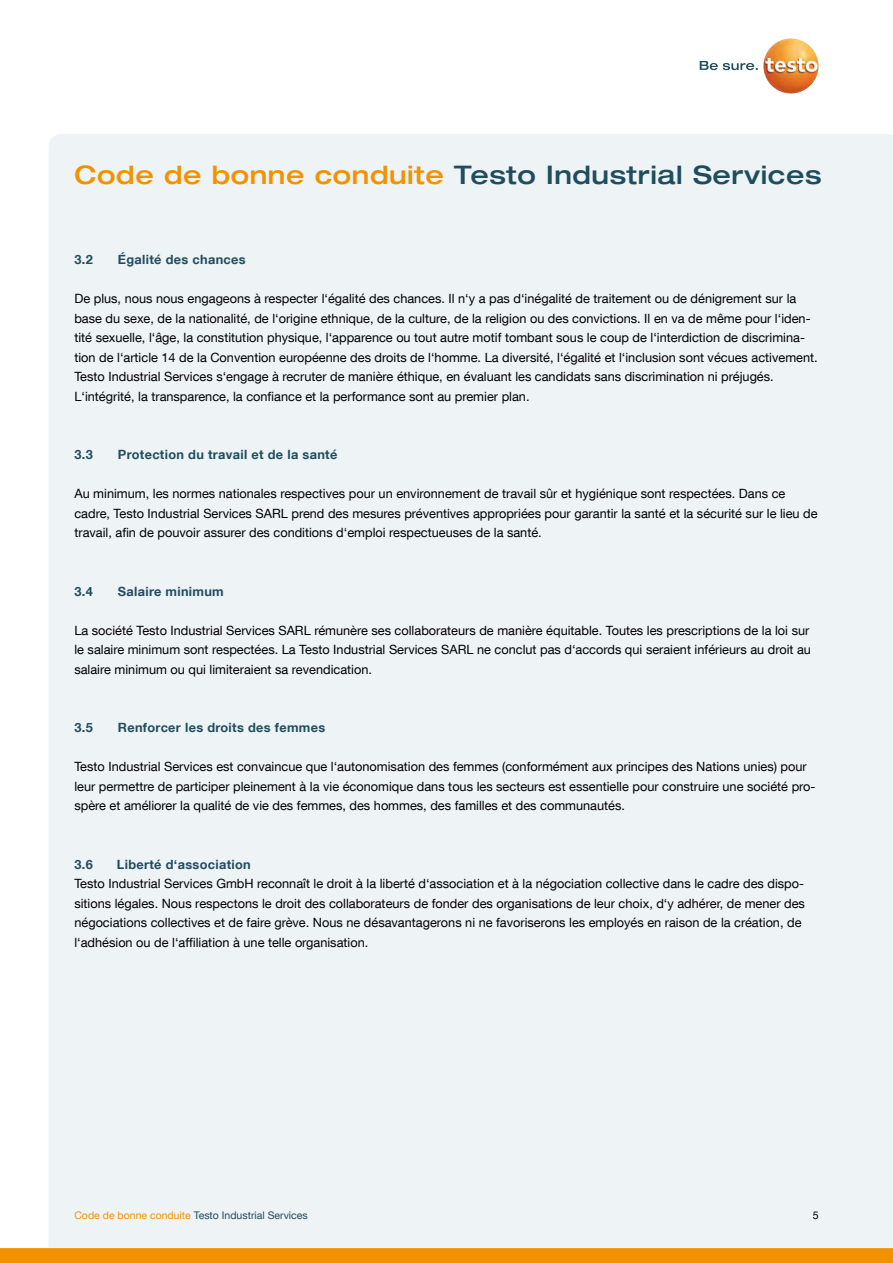
<style>
.page{position:relative;width:893px;height:1263px;background:#fff}
.page>*{position:absolute;margin:0;border:0;box-sizing:border-box;transform-origin:0 0}
.t1{font:500 expanded 25.5px "Helvetica Neue LT Com";letter-spacing:.025em;color:#1f4d5e}
.t2{font:12.75px/19.5px "Helvetica Neue LT Com";color:#000}
.t3{font:700 12.75px "Helvetica Neue LT Com";letter-spacing:.025em;color:#1f4d5e}
.t4{font:10.5px "Helvetica Neue LT Com";color:#1f4d5e}
.t5{font:10.5px "Helvetica Neue LT Com";color:#000}
.s1{color:#f39200}
</style>
<div class="page">
<div style="left:49px;top:134px;width:844px;height:1114px;background:#eef3f6"></div>
<svg style="left:700px;top:61px;width:58px;height:9px"></svg>
<img style="left:763px;top:38px;width:56px;height:56px;border-radius:28px">
<div style="left:0;top:1248px;width:893px;height:15px;background:#f39200"></div>
<h1 class="t1" style="left:74px;top:158px;width:749px"><span class="s1">Code de bonne conduite</span> Testo Industrial Services</h1>
<p class="t3" style="left:74px;top:251px;width:20px">3.2</p>
<p class="t3" style="left:118px;top:251px;width:129px">Égalité des chances</p>
<p class="t2" style="left:74px;top:288px;width:745px">De plus, nous nous engageons à respecter l‘égalité des chances. Il n‘y a pas d‘inégalité de traitement ou de dénigrement sur la base du sexe, de la nationalité, de l‘origine ethnique, de la culture, de la religion ou des convictions. Il en va de même pour l‘iden&shy;tité sexuelle, l‘âge, la constitution physique, l‘apparence ou tout autre motif tombant sous le coup de l‘interdiction de discrimina&shy;tion de l‘article 14 de la Convention européenne des droits de l‘homme. La diversité, l‘égalité et l‘inclusion sont vécues activement.<br>Testo Industrial Services s‘engage à recruter de manière éthique, en évaluant les candidats sans discrimination ni préjugés.<br>L‘intégrité, la transparence, la confiance et la performance sont au premier plan.</p>
<p class="t3" style="left:74px;top:446px;width:20px">3.3</p>
<p class="t3" style="left:118px;top:446px;width:221px">Protection du travail et de la santé</p>
<p class="t2" style="left:74px;top:483px;width:745px">Au minimum, les normes nationales respectives pour un environnement de travail sûr et hygiénique sont respectées. Dans ce cadre, Testo Industrial Services SARL prend des mesures préventives appropriées pour garantir la santé et la sécurité sur le lieu de travail, afin de pouvoir assurer des conditions d‘emploi respectueuses de la santé.</p>
<p class="t3" style="left:74px;top:583px;width:20px">3.4</p>
<p class="t3" style="left:118px;top:583px;width:107px">Salaire minimum</p>
<p class="t2" style="left:74px;top:620px;width:738px">La société Testo Industrial Services SARL rémunère ses collaborateurs de manière équitable. Toutes les prescriptions de la loi sur le salaire minimum sont respectées. La Testo Industrial Services SARL ne conclut pas d‘accords qui seraient inférieurs au droit au salaire minimum ou qui limiteraient sa revendication.</p>
<p class="t3" style="left:74px;top:719px;width:20px">3.5</p>
<p class="t3" style="left:118px;top:719px;width:209px">Renforcer les droits des femmes</p>
<p class="t2" style="left:74px;top:756px;width:743px">Testo Industrial Services est convaincue que l‘autonomisation des femmes (conformément aux principes des Nations unies) pour leur permettre de participer pleinement à la vie économique dans tous les secteurs est essentielle pour construire une société pro&shy;spère et améliorer la qualité de vie des femmes, des hommes, des familles et des communautés.</p>
<p class="t3" style="left:74px;top:856px;width:20px">3.6</p>
<p class="t3" style="left:117px;top:856px;width:135px">Liberté d‘association</p>
<p class="t2" style="left:74px;top:873px;width:732px">Testo Industrial Services GmbH reconnaît le droit à la liberté d‘association et à la négociation collective dans le cadre des dispo&shy;sitions légales. Nous respectons le droit des collaborateurs de fonder des organisations de leur choix, d‘y adhérer, de mener des négociations collectives et de faire grève. Nous ne désavantagerons ni ne favoriserons les employés en raison de la création, de l‘adhésion ou de l‘affiliation à une telle organisation.</p>
<p class="t4" style="left:74px;top:1209px;width:235px"><span class="s1">Code de bonne conduite</span> Testo Industrial Services</p>
<p class="t5" style="left:813px;top:1209px;width:7px">5</p>
</div>
